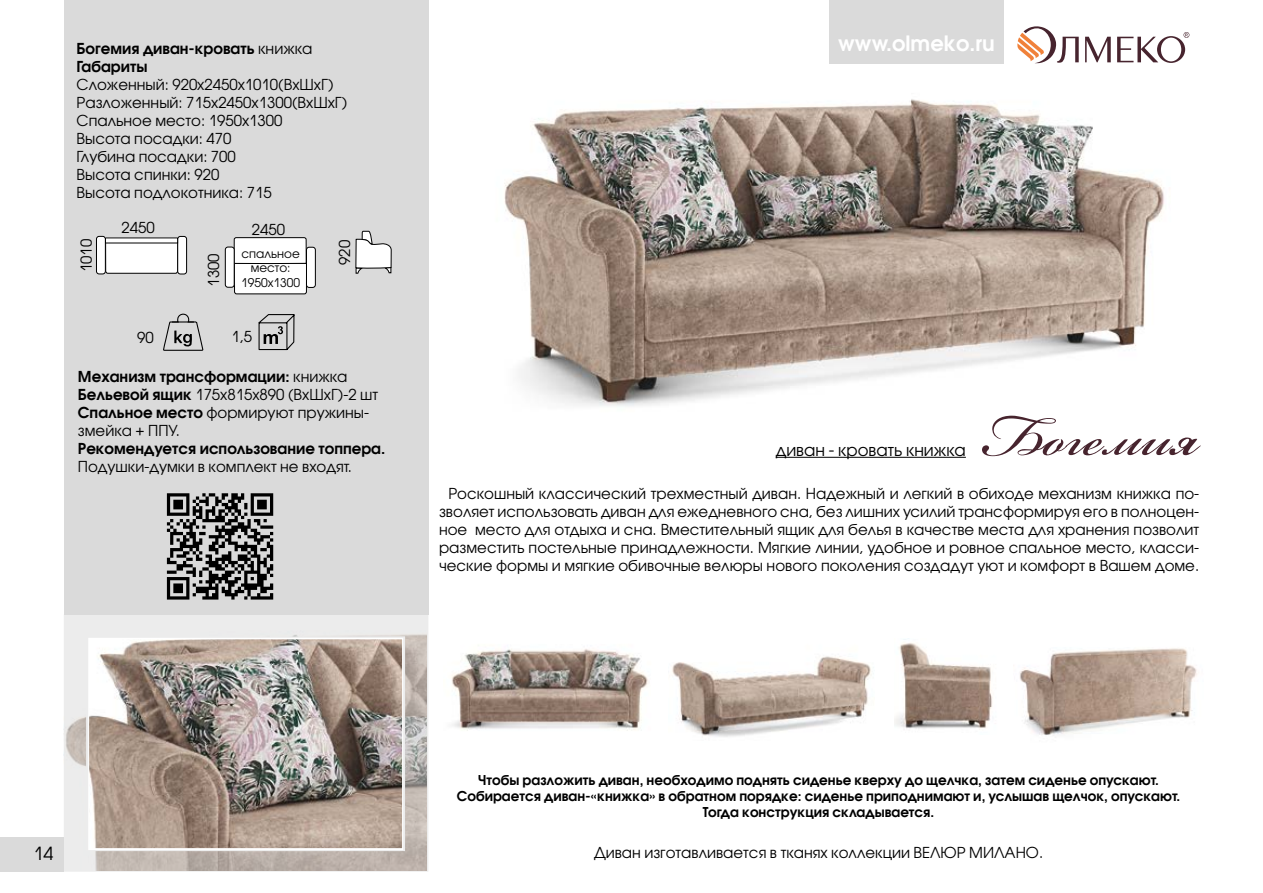
<style>
.page{position:relative;width:1263px;height:893px;background:#fff}
.page>*{position:absolute;margin:0;border:0;box-sizing:border-box;transform-origin:0 0}
.t1{font:90px "Bickham Script One";color:#47242e}
.t2{font:600 21px "Avant Garde Gothic C";color:#fff}
.t3{font:18px "Avant Garde Gothic C";color:#000}
.t4{font:16.5px "Avant Garde Gothic C";color:#000}
.t5{font:15px/18px "Avant Garde Gothic C";color:#000}
.t6{font:600 15px/18px "Avant Garde Gothic C";color:#000}
.t7{font:600 13.5px/16.2px "Avant Garde Gothic C";color:#000;text-align:center}
.t8{font:12px/14.4px "Avant Garde Gothic C";color:#000;text-align:center}
.s1{font-weight:400}
.s2{font-weight:600}
</style>
<div class="page">
<div style="left:64px;top:0;width:364px;height:615px;background:#dadada"></div>
<div style="left:0;top:838px;width:64px;height:34px;background:#dadada"></div>
<svg style="left:64px;top:615px;width:364px;height:257px;background:#b2a79f"></svg>
<div style="left:829px;top:0;width:174px;height:64px;background:#dadada"></div>
<svg style="left:1085px;top:37px;width:26px;height:25px"></svg>
<svg style="left:1117px;top:32px;width:72px;height:31px"></svg>
<svg style="left:1017px;top:26px;width:62px;height:37px"></svg>
<hr style="left:776px;top:457px;width:190px;height:1px;background:#000">
<img style="left:1020px;top:648px;width:177px;height:88px">
<img style="left:451px;top:649px;width:198px;height:82px">
<img style="left:672px;top:656px;width:200px;height:81px">
<img style="left:894px;top:639px;width:99px;height:90px">
<div style="left:96px;top:236px;width:9px;height:38px;background:#fff;border-radius:3px"></div>
<div style="left:96px;top:236px;width:10px;height:38px;border:1px solid #000;border-radius:3px"></div>
<div style="left:306px;top:247px;width:9px;height:40px;background:#fff;border-radius:3px"></div>
<div style="left:306px;top:247px;width:10px;height:41px;border:1px solid #000;border-radius:3px"></div>
<svg style="left:355px;top:231px;width:37px;height:43px"></svg>
<img style="left:504px;top:99px;width:660px;height:307px">
<svg style="left:105px;top:235px;width:202px;height:505px"></svg>
<p class="t6" style="left:77px;top:40px;width:237px">Богемия диван-кровать <span class="s1">книжка<br></span>Габариты</p>
<p class="t5" style="left:77px;top:76px;width:272px">Сложенный: 920х2450х1010(ВхШхГ)<br>Разложенный: 715х2450х1300(ВхШхГ)<br>Спальное место: 1950х1300<br>Высота посадки: 470<br>Глубина посадки: 700<br>Высота спинки: 920<br>Высота подлокотника: 715</p>
<p class="t5" style="left:77px;top:272px;width:35px;rotate:-90deg">1010</p>
<p class="t5" style="left:122px;top:218px;width:35px">2450</p>
<p class="t5" style="left:252px;top:220px;width:35px">2450</p>
<p class="t5" style="left:205px;top:287px;width:35px;rotate:-90deg">1300</p>
<p class="t8" style="left:241px;top:246px;width:60px">спальное место:<br>1950х1300</p>
<p class="t5" style="left:137px;top:328px;width:18px">90</p>
<p class="t5" style="left:231px;top:328px;width:22px">1,5</p>
<p class="t5" style="left:336px;top:265px;width:26px;rotate:-90deg">920</p>
<p class="t5" style="left:78px;top:367px;width:302px"><span class="s2">Механизм трансформации:</span> книжка<br><span class="s2">Бельевой ящик</span> 175х815х890 (ВхШхГ)-2 шт<br><span class="s2">Спальное место</span> формируют пружины&shy;змейка + ППУ.</p>
<p class="t6" style="left:78px;top:439px;width:309px">Рекомендуется использование топпера.</p>
<p class="t5" style="left:78px;top:457px;width:276px">Подушки-думки в комплект не входят.</p>
<h2 class="t2" style="left:838px;top:31px;width:158px">www.olmeko.ru</h2>
<p class="t4" style="left:776px;top:440px;width:192px">диван - кровать книжка</p>
<h1 class="t1" style="left:980px;top:387px;width:220px">Богемия</h1>
<p class="t5" style="left:439px;top:484px;width:762px;text-align:justify;text-indent:9px">Роскошный классический трехместный диван. Надежный и легкий в обиходе механизм книжка по&shy;зволяет использовать диван для ежедневного сна, без лишних усилий трансформируя его в полноцен&shy;ное место для отдыха и сна. Вместительный ящик для белья в качестве места для хранения позволит разместить постельные принадлежности. Мягкие линии, удобное и ровное спальное место, класси&shy;ческие формы и мягкие обивочные велюры нового поколения создадут уют и комфорт в Вашем доме.</p>
<p class="t3" style="left:33px;top:843px;width:21px">14</p>
<p class="t7" style="left:457px;top:771px;width:725px">Чтобы разложить диван, необходимо поднять сиденье кверху до щелчка, затем сиденье опускают.<br>Собирается диван-«книжка» в обратном порядке: сиденье приподнимают и, услышав щелчок, опускают.<br>Тогда конструкция складывается.</p>
<p class="t5" style="left:594px;top:843px;width:451px">Диван изготавливается в тканях коллекции ВЕЛЮР МИЛАНО.</p>
</div>
